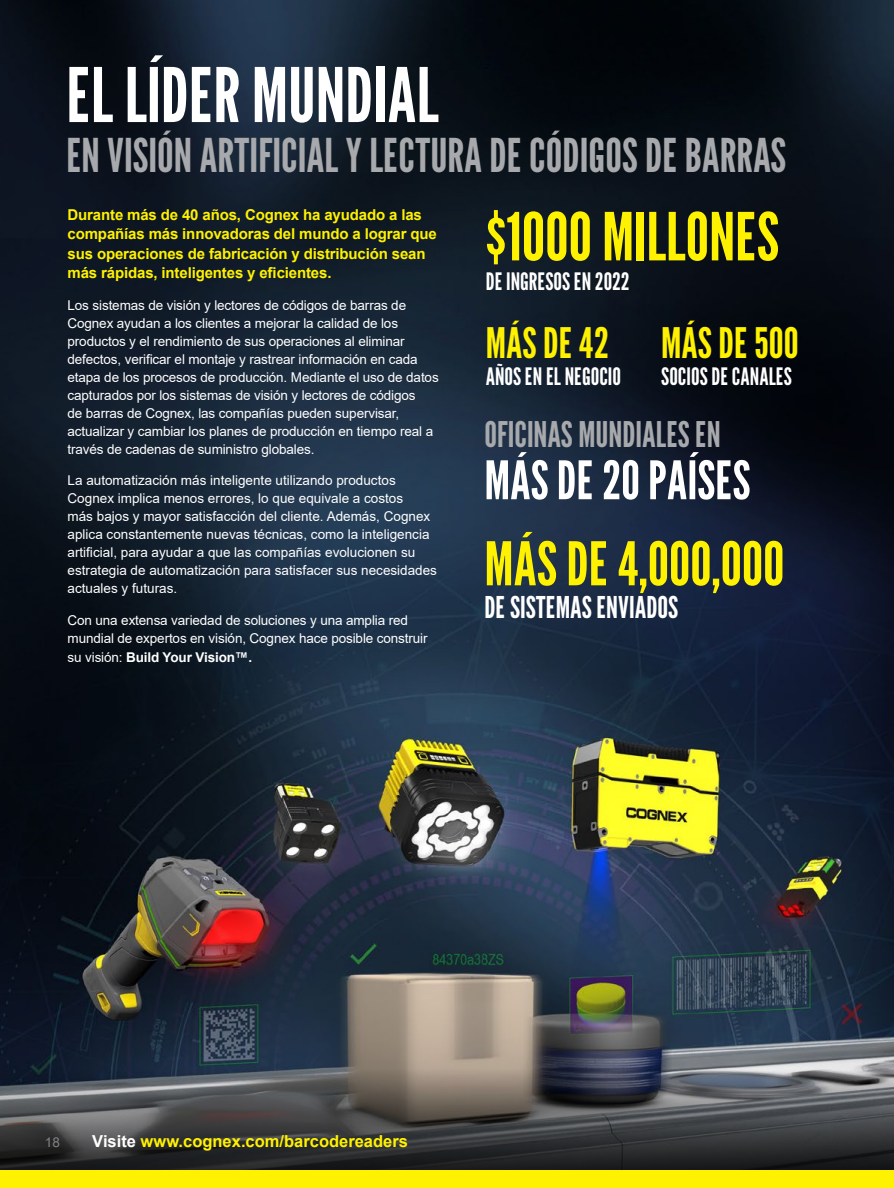
<style>
.page{position:relative;width:894px;height:1188px;background:#fff}
.page>*{position:absolute;margin:0;border:0;box-sizing:border-box;transform-origin:0 0}
.t1{font:75px "League Gothic";color:#fff}
.t2{font:66px "League Gothic";color:#fff200}
.t3{font:60px "League Gothic";color:#fff200}
.t4{font:52.95px "League Gothic";color:#fff}
.t5{font:46.5px "League Gothic";color:#a7a9ac}
.t6{font:42px "League Gothic";color:#fff200}
.t7{font:35.25px "League Gothic";color:#a7a9ac}
.t8{font:30px "League Gothic";color:#fff}
.t9{font:24px "League Gothic";color:#fff}
.t10{font:700 16.5px "Arial";color:#fff200}
.t11{font:700 15px/19.5px "Arial";letter-spacing:-.01em;color:#fff200}
.t12{font:13.5px/18px "Arial";letter-spacing:-.01em;color:#fff}
.t13{font:700 13.5px "Arial";letter-spacing:-.01em;color:#fff}
.t14{font:13.5px "Arial";color:#808285}
.s1{font-weight:400}
.s2{color:#fff}
</style>
<div class="page">
<img style="left:0;top:0;width:893px;height:1069px">
<svg style="left:0;top:1069px;width:893px;height:102px;background:#484949"></svg>
<div style="left:0;top:1171px;width:893px;height:17px;background:#fff200"></div>
<h1 class="t1" style="left:66px;top:43px;width:374px">EL LÍDER MUNDIAL</h1>
<h3 class="t5" style="left:66px;top:123px;width:721px">EN VISIÓN ARTIFICIAL Y LECTURA DE CÓDIGOS DE BARRAS</h3>
<h2 class="t2" style="left:485px;top:191px;width:295px">$1000 MILLONES</h2>
<h3 class="t9" style="left:485px;top:265px;width:145px">DE INGRESOS EN 2022</h3>
<h3 class="t6" style="left:485px;top:314px;width:125px">MÁS DE 42</h3>
<h3 class="t9" style="left:485px;top:360px;width:137px">AÑOS EN EL NEGOCIO</h3>
<p class="t11" style="left:68px;top:205px;width:370px">Durante más de 40 años, Cognex ha ayudado a las compañías más innovadoras del mundo a lograr que sus operaciones de fabricación y distribución sean más rápidas, inteligentes y eficientes.</p>
<p class="t12" style="left:68px;top:296px;width:372px">Los sistemas de visión y lectores de códigos de barras de Cognex ayudan a los clientes a mejorar la calidad de los productos y el rendimiento de sus operaciones al eliminar defectos, verificar el montaje y rastrear información en cada etapa de los procesos de producción. Mediante el uso de datos capturados por los sistemas de visión y lectores de códigos<br>de barras de Cognex, las compañías pueden supervisar, actualizar y cambiar los planes de producción en tiempo real a través de cadenas de suministro globales.</p>
<p class="t12" style="left:68px;top:471px;width:371px">La automatización más inteligente utilizando productos Cognex implica menos errores, lo que equivale a costos<br>más bajos y mayor satisfacción del cliente. Además, Cognex aplica constantemente nuevas técnicas, como la inteligencia artificial, para ayudar a que las compañías evolucionen su estrategia de automatización para satisfacer sus necesidades actuales y futuras.</p>
<p class="t12" style="left:68px;top:611px;width:361px">Con una extensa variedad de soluciones y una amplia red mundial de expertos en visión, Cognex hace posible construir</p>
<p class="t13" style="left:68px;top:648px;width:186px"><span class="s1">su visión:</span> Build Your Vision™.</p>
<h3 class="t6" style="left:661px;top:314px;width:139px">MÁS DE 500</h3>
<h3 class="t9" style="left:661px;top:360px;width:132px">SOCIOS DE CANALES</h3>
<h3 class="t7" style="left:484px;top:410px;width:238px">OFICINAS MUNDIALES EN</h3>
<h3 class="t4" style="left:484px;top:444px;width:267px">MÁS DE 20 PAÍSES</h3>
<h3 class="t3" style="left:484px;top:522px;width:301px">MÁS DE 4,000,000</h3>
<h3 class="t8" style="left:484px;top:587px;width:195px">DE SISTEMAS ENVIADOS</h3>
<p class="t14" style="left:45px;top:1133px;width:17px">18</p>
<p class="t10" style="left:92px;top:1130px;width:317px"><span class="s2">Visite</span> www.cognex.com/barcodereaders</p>
</div>
